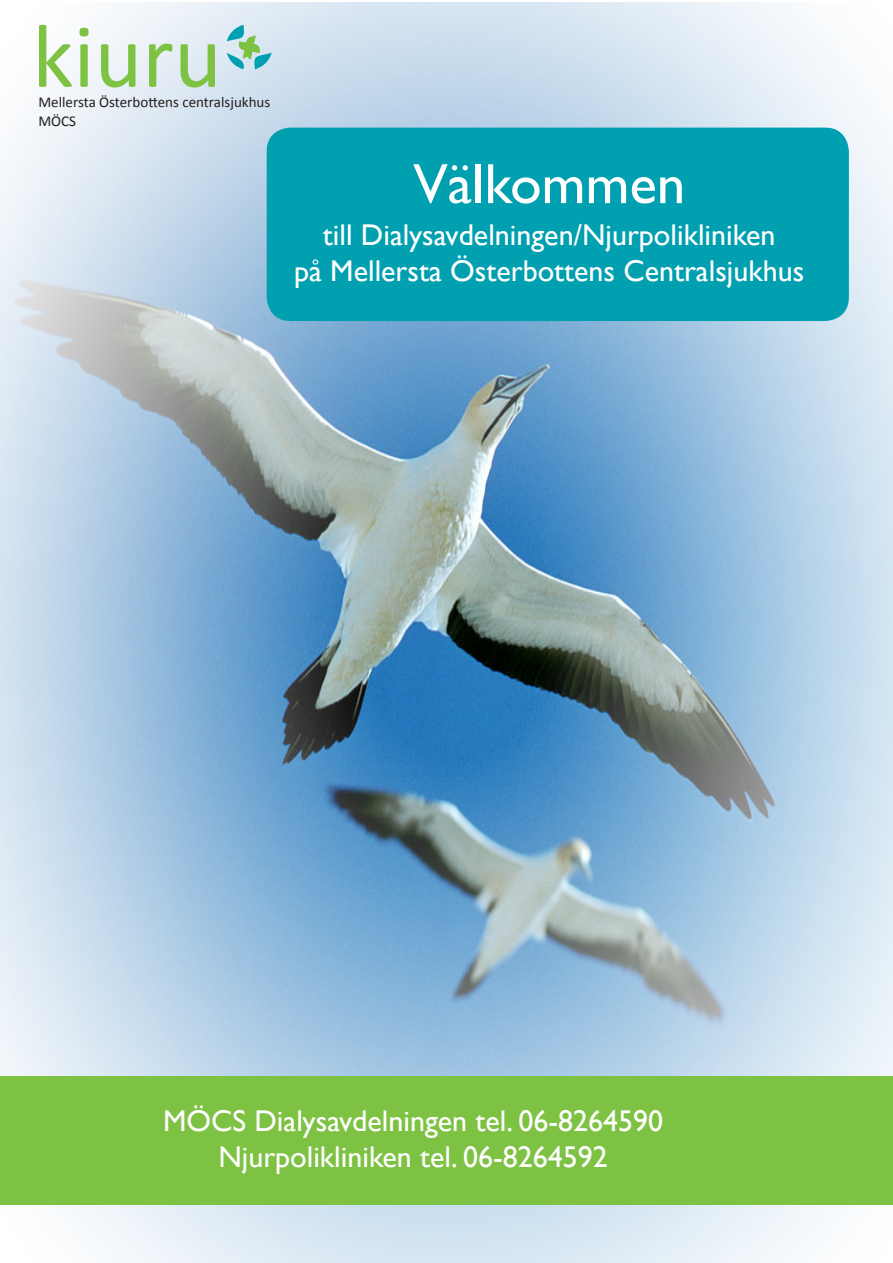
<style>
.page{position:relative;width:893px;height:1263px;background:#fff}
.page>*{position:absolute;margin:0;border:0;box-sizing:border-box;transform-origin:0 0}
.t1{font:57px "Gill Sans";color:#fff}
.t2{font:30px/36px "Gill Sans";color:#fff;text-align:center}
.t3{font:15px "Calibri";color:#231f20}
</style>
<div class="page">
<img style="left:0;top:2px;width:893px;height:1261px">
<div style="left:0;top:1076px;width:893px;height:129px;background:#7ec243"></div>
<div style="left:267px;top:128px;width:582px;height:193px;background:#00a0b0;border-radius:24px"></div>
<svg style="left:39px;top:25px;width:176px;height:62px"></svg>
<svg style="left:227px;top:25px;width:45px;height:44px;background:#9fd2cb"></svg>
<p class="t3" style="left:38px;top:93px;width:233px">Mellersta Österbottens centralsjukhus</p>
<p class="t3" style="left:38px;top:112px;width:39px">MÖCS</p>
<p class="t1" style="left:413px;top:151px;width:274px">Välkommen</p>
<p class="t2" style="left:294px;top:218px;width:512px">till Dialysavdelningen/Njurpolikliniken<br>på Mellersta Österbottens Centralsjukhus</p>
<p class="t2" style="left:163px;top:1103px;width:502px">MÖCS Dialysavdelningen tel. 06-8264590</p>
<p class="t2" style="left:218px;top:1139px;width:391px">Njurpolikliniken tel. 06-8264592</p>
</div>
